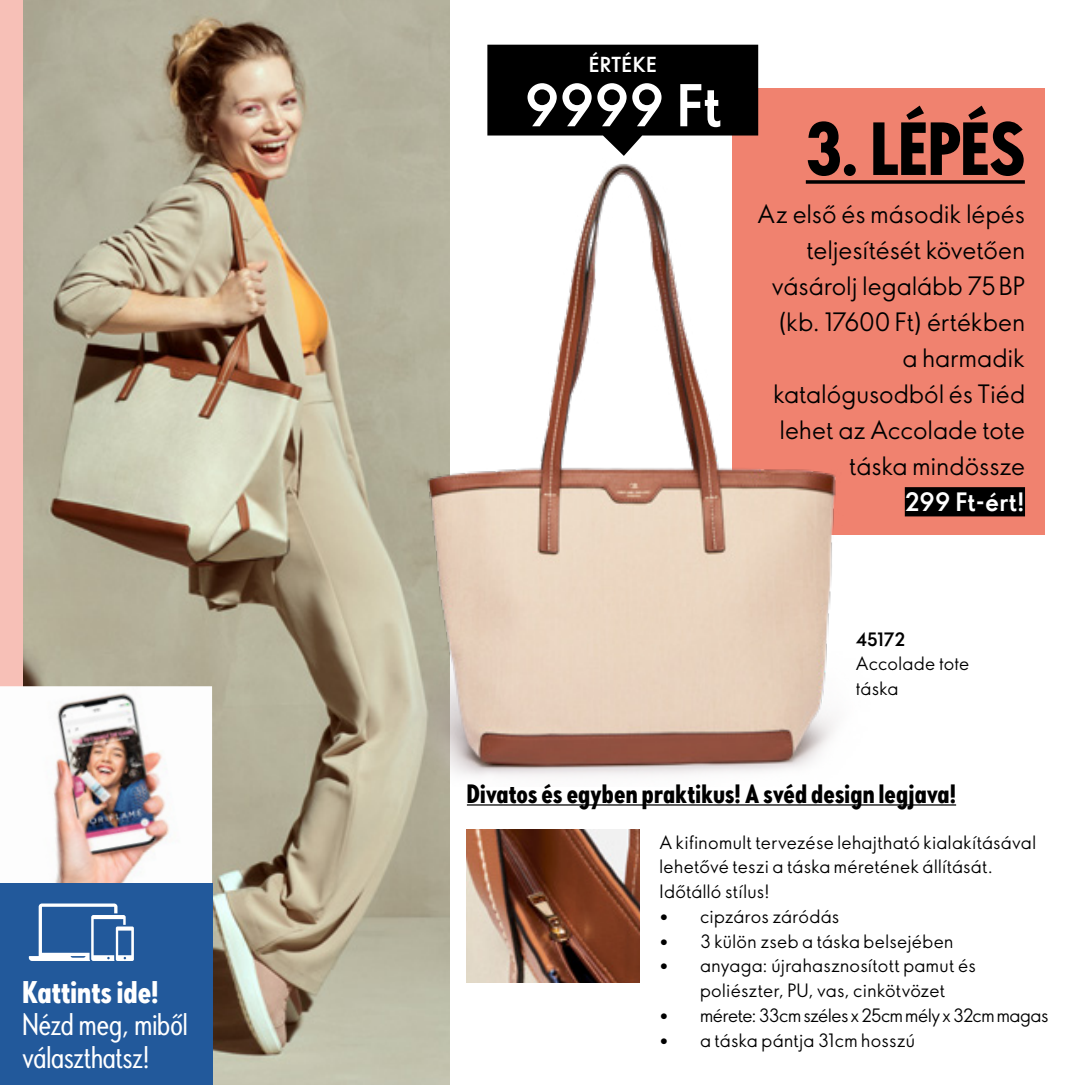
<style>
.page{position:relative;width:1085px;height:1085px;background:#fff}
.page>*{position:absolute;margin:0;border:0;box-sizing:border-box;transform-origin:0 0}
.t1{font:700 69.98px "Oriflame Sans Cond 2.0";color:#000}
.t2{font:700 56.25px "Oriflame Sans 2.0";letter-spacing:-.025em;color:#fff}
.t3{font:29.25px/32.2px "Oriflame Sans Cond 2.0";letter-spacing:-.005em;color:#fff}
.t4{font:700 29.25px "Oriflame Sans Cond 2.0";letter-spacing:.005em;color:#fff}
.t5{font:24.75px/36px "Oriflame Sans 2.0";letter-spacing:.005em;color:#000;text-align:right}
.t6{font:700 24.75px "Oriflame Sans Cond 2.0";letter-spacing:.01em;color:#000}
.t7{font:700 24.75px "Oriflame Sans 2.0";letter-spacing:.005em;color:#fff}
.t8{font:700 20.25px "Oriflame Sans 2.0";letter-spacing:.01em;color:#fff}
.t9{font:18px/24.8px "Oriflame Sans 2.0";letter-spacing:.015em;color:#000}
.t10{font:18px "Oriflame Sans 2.0";letter-spacing:-.03em;color:#000}
.t11{font:18px/24.8px "Oriflame Sans Print";letter-spacing:.01em;color:#000}
.t12{font:700 18px "Oriflame Sans Print";letter-spacing:-.005em;color:#000}
</style>
<div class="page">
<div style="left:731px;top:88px;width:313px;height:447px;background:#f0826f"></div>
<img style="left:23px;top:0;width:426px;height:1084px">
<svg style="left:487px;top:45px;width:271px;height:102px;background:#1a1818"></svg>
<img style="left:467px;top:829px;width:172px;height:153px">
<div style="left:1px;top:0;width:22px;height:1084px;background:#f7c0b7"></div>
<img style="left:387px;top:147px;width:449px;height:639px">
<img style="left:0;top:686px;width:212px;height:197px">
<hr style="left:467px;top:804px;width:488px;height:1px;background:#000">
<div style="left:904px;top:487px;width:120px;height:29px;background:#000"></div>
<svg style="left:805px;top:180px;width:219px;height:4px"></svg>
<div style="left:0;top:883px;width:212px;height:201px;background:#22599b"></div>
<svg style="left:29px;top:903px;width:105px;height:57px"></svg>
<h3 class="t4" style="left:22px;top:971px;width:138px">Kattints ide!</h3>
<h3 class="t3" style="left:22px;top:1007px;width:167px">Nézd meg, miből választhatsz!</h3>
<p class="t8" style="left:588px;top:50px;width:70px">ÉRTÉKE</p>
<h2 class="t2" style="left:524px;top:66px;width:199px">9999 Ft</h2>
<h1 class="t1" style="left:805px;top:100px;width:220px">3. LÉPÉS</h1>
<h3 class="t5" style="left:757px;top:195px;width:269px">Az első és második lépés teljesítését követően vásárolj legalább 75BP (kb. 17600 Ft) értékben a harmadik katalógusodból és Tiéd lehet az Accolade tote táska mindössze</h3>
<h3 class="t7" style="left:904px;top:484px;width:122px">299 Ft-ért!</h3>
<p class="t12" style="left:855px;top:626px;width:51px">45172</p>
<p class="t11" style="left:855px;top:650px;width:115px">Accolade tote táska</p>
<h3 class="t6" style="left:467px;top:775px;width:490px">Divatos és egyben praktikus! A svéd design legjava!</h3>
<p class="t9" style="left:659px;top:828px;width:378px">A kifinomult tervezése lehajtható kialakításával lehetővé teszi a táska méretének állítását.<br>Időtálló stílus!</p>
<p class="t9" style="left:659px;top:903px;width:181px">• cipzáros záródás</p>
<p class="t9" style="left:659px;top:927px;width:295px">• 3 külön zseb a táska belsejében</p>
<p class="t9" style="left:659px;top:952px;width:318px;text-align:center">• anyaga: újrahasznosított pamut és poliészter, PU, vas, cinkötvözet</p>
<p class="t10" style="left:659px;top:1002px;width:390px">• mérete: 33cm széles x 25cm mély x 32cm magas</p>
<p class="t9" style="left:659px;top:1026px;width:257px">• a táska pántja 31cm hosszú</p>
</div>
